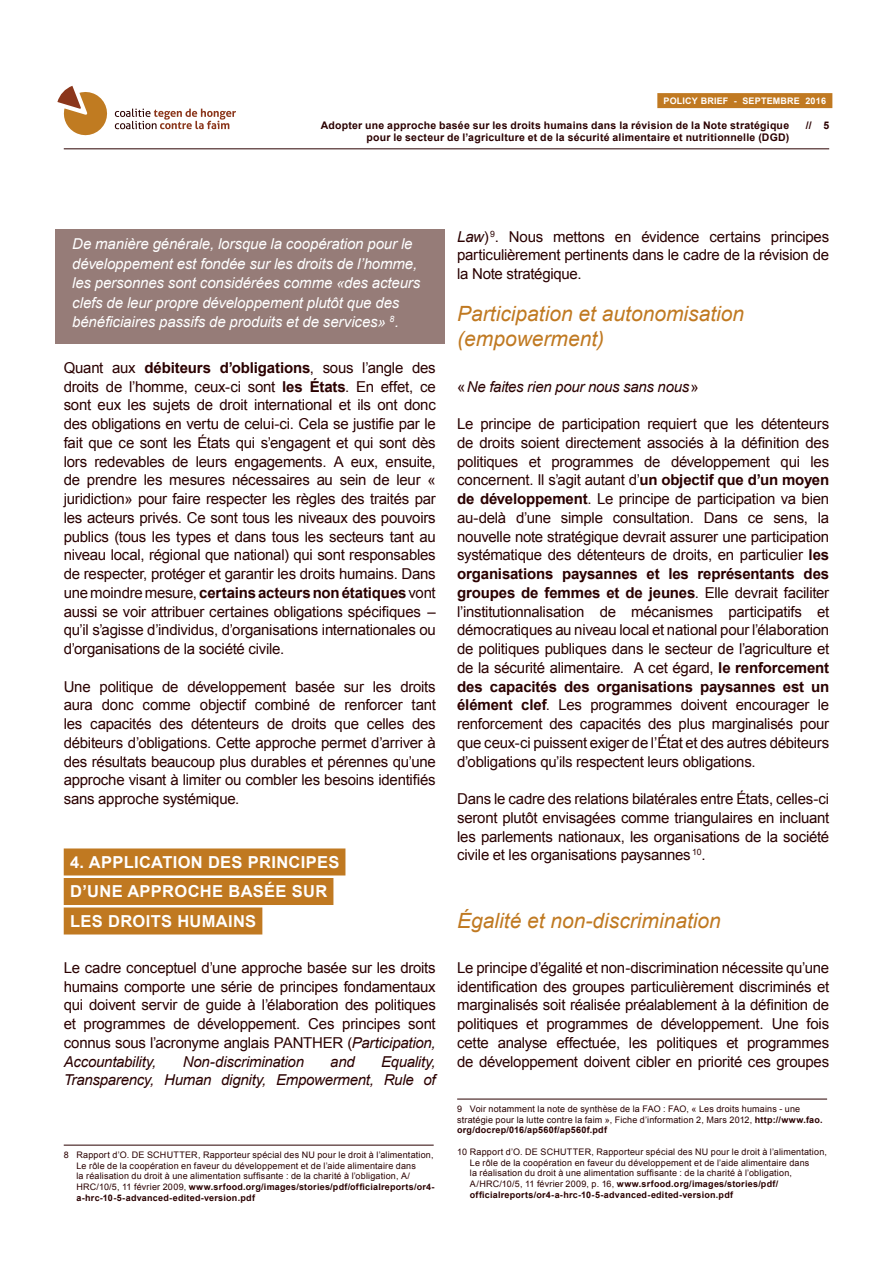
<style>
.page{position:relative;width:893px;height:1263px;background:#fff}
.page>*{position:absolute;margin:0;border:0;box-sizing:border-box;transform-origin:0 0}
.t1{font:italic 21px/25.2px "Arial";color:#c07921}
.t2{font:700 16.5px/29.5px "Arial";letter-spacing:.02em;color:#fff}
.t3{font:15px/18.8px "Arial";letter-spacing:-.015em;color:#2a0000;text-align:justify}
.t4{font:italic 15px/19.5px "Arial";letter-spacing:-.01em;color:#fff}
.t5{font:italic 15px/18.8px "Arial";letter-spacing:-.015em;color:#2a0000;text-align:right}
.t6{font:700 10.5px "Arial";letter-spacing:.02em;color:#2a0000}
.t7{font:9px/10.8px "Arial";letter-spacing:.02em;color:#2a0000}
.t8{font:700 9px "Arial";letter-spacing:.02em;color:#fff}
.s1{font-weight:700}
.s2{font-style:italic}
.s3{font-style:normal}
</style>
<div class="page">
<hr style="left:64px;top:148px;width:765px;height:1px;background:#2a0000">
<div style="left:657px;top:93px;width:175px;height:15px;background:#c07921"></div>
<svg style="left:57px;top:86px;width:179px;height:49px"></svg>
<div style="left:55px;top:230px;width:389px;height:114px;background:#967c78"></div>
<div style="left:64px;top:848px;width:281px;height:27px;background:#c07921"></div>
<div style="left:64px;top:878px;width:269px;height:27px;background:#c07921"></div>
<div style="left:64px;top:907px;width:198px;height:27px;background:#c07921"></div>
<hr style="left:64px;top:1145px;width:370px;height:1px;background:#2a0000">
<hr style="left:457px;top:1099px;width:370px;height:1px;background:#2a0000">
<p class="t8" style="left:663px;top:95px;width:164px">POLICY BRIEF - SEPTEMBRE 2016</p>
<p class="t6" style="left:321px;top:118px;width:470px">Adopter une approche basée sur les droits humains dans la révision de la Note stratégique</p>
<p class="t6" style="left:806px;top:118px;width:25px">// 5</p>
<p class="t6" style="left:366px;top:130px;width:424px">pour le secteur de l’agriculture et de la sécurité alimentaire et nutritionnelle (DGD)</p>
<p class="t4" style="left:72px;top:234px;width:350px">De manière générale, lorsque la coopération pour le développement est fondée sur les droits de l’homme, les personnes sont considérées comme «des acteurs clefs de leur propre développement plutôt que des bénéficiaires passifs de produits et de services» <sup>8</sup>.</p>
<p class="t3" style="left:64px;top:358px;width:374px">Quant aux <span class="s1">débiteurs d’obligations</span>, sous l’angle des droits de l’homme, ceux-ci sont <span class="s1">les États</span>. En effet, ce sont eux les sujets de droit international et ils ont donc des obligations en vertu de celui-ci. Cela se justifie par le fait que ce sont les États qui s’engagent et qui sont dès lors redevables de leurs engagements. A eux, ensuite, de prendre les mesures nécessaires au sein de leur « juridiction» pour faire respecter les règles des traités par les acteurs privés. Ce sont tous les niveaux des pouvoirs publics (tous les types et dans tous les secteurs tant au niveau local, régional que national) qui sont responsables de respecter, protéger et garantir les droits humains. Dans une moindre mesure, <span class="s1">certains acteurs non étatiques</span> vont aussi se voir attribuer certaines obligations spécifiques – qu’il s’agisse d’individus, d’organisations internationales ou d’organisations de la société civile.</p>
<p class="t3" style="left:64px;top:677px;width:374px">Une politique de développement basée sur les droits aura donc comme objectif combiné de renforcer tant les capacités des détenteurs de droits que celles des débiteurs d’obligations. Cette approche permet d’arriver à des résultats beaucoup plus durables et pérennes qu’une approche visant à limiter ou combler les besoins identifiés sans approche systémique.</p>
<p class="t2" style="left:70px;top:847px;width:271px">4. APPLICATION DES PRINCIPES<br>D’UNE APPROCHE BASÉE SUR<br>LES DROITS HUMAINS</p>
<p class="t3" style="left:64px;top:958px;width:374px">Le cadre conceptuel d’une approche basée sur les droits humains comporte une série de principes fondamentaux qui doivent servir de guide à l’élaboration des politiques et programmes de développement. Ces principes sont connus sous l’acronyme anglais PANTHER (<span class="s2">Participation, Accountability,</span></p>
<p class="t5" style="left:64px;top:1052px;width:374px">Equality,<br>Transparency, Human dignity, Empowerment, Rule of</p>
<p class="t5" style="left:183px;top:1052px;width:123px">Non-discrimination</p>
<p class="t5" style="left:330px;top:1052px;width:26px">and</p>
<p class="t7" style="left:76px;top:1149px;width:360px;text-indent:-13px">8 Rapport d’O. DE SCHUTTER, Rapporteur spécial des NU pour le droit à l’alimentation, Le rôle de la coopération en faveur du développement et de l’aide alimentaire dans<br>la réalisation du droit à une alimentation suffisante : de la charité à l’obligation, A/ HRC/10/5, 11 février 2009, <span class="s1">www.srfood.org/images/stories/pdf/officialreports/or4- a-hrc-10-5-advanced-edited-version.pdf</span></p>
<p class="t3" style="left:457px;top:227px;width:374px"><span class="s2">Law</span>) <sup>9</sup>. Nous mettons en évidence certains principes particulièrement pertinents dans le cadre de la révision de la Note stratégique.</p>
<h1 class="t1" style="left:457px;top:302px;width:289px">Participation et autonomisation (empowerment)</h1>
<p class="t5" style="left:457px;top:377px;width:243px"><span class="s3">«</span>Ne faites rien pour nous sans nous<span class="s3">»</span></p>
<p class="t3" style="left:457px;top:415px;width:374px">Le principe de participation requiert que les détenteurs de droits soient directement associés à la définition des politiques et programmes de développement qui les concernent. Il s’agit autant d’<span class="s1">un objectif que d’un moyen de développement</span>. Le principe de participation va bien au-delà d’une simple consultation. Dans ce sens, la nouvelle note stratégique devrait assurer une participation systématique des détenteurs de droits, en particulier <span class="s1">les organisations paysannes et les représentants des groupes de femmes et de jeunes</span>. Elle devrait faciliter l’institutionnalisation de mécanismes participatifs et démocratiques au niveau local et national pour l’élaboration de politiques publiques dans le secteur de l’agriculture et de la sécurité alimentaire. A cet égard, <span class="s1">le renforcement des capacités des organisations paysannes est un élément clef</span>. Les programmes doivent encourager le renforcement des capacités des plus marginalisés pour que ceux-ci puissent exiger de l’État et des autres débiteurs d’obligations qu’ils respectent leurs obligations.</p>
<p class="t3" style="left:457px;top:790px;width:374px">Dans le cadre des relations bilatérales entre États, celles-ci seront plutôt envisagées comme triangulaires en incluant les parlements nationaux, les organisations de la société civile et les organisations paysannes <sup>10</sup>.</p>
<h1 class="t1" style="left:457px;top:908px;width:265px">Égalité et non-discrimination</h1>
<p class="t3" style="left:457px;top:958px;width:374px">Le principe d’égalité et non-discrimination nécessite qu’une identification des groupes particulièrement discriminés et marginalisés soit réalisée préalablement à la définition de politiques et programmes de développement. Une fois cette analyse effectuée, les politiques et programmes de développement doivent cibler en priorité ces groupes</p>
<p class="t7" style="left:457px;top:1103px;width:367px">9 Voir notamment la note de synthèse de la FAO : FAO, « Les droits humains - une stratégie pour la lutte contre la faim », Fiche d’information 2, Mars 2012, <span class="s1">http://www.fao. org/docrep/016/ap560f/ap560f.pdf</span></p>
<p class="t7" style="left:470px;top:1146px;width:359px;text-indent:-13px">10 Rapport d’O. DE SCHUTTER, Rapporteur spécial des NU pour le droit à l’alimentation, Le rôle de la coopération en faveur du développement et de l’aide alimentaire dans<br>la réalisation du droit à une alimentation suffisante : de la charité à l’obligation, A/HRC/10/5, 11 février 2009, p. 16, <span class="s1">www.srfood.org/images/stories/pdf/ officialreports/or4-a-hrc-10-5-advanced-edited-version.pdf</span></p>
</div>
